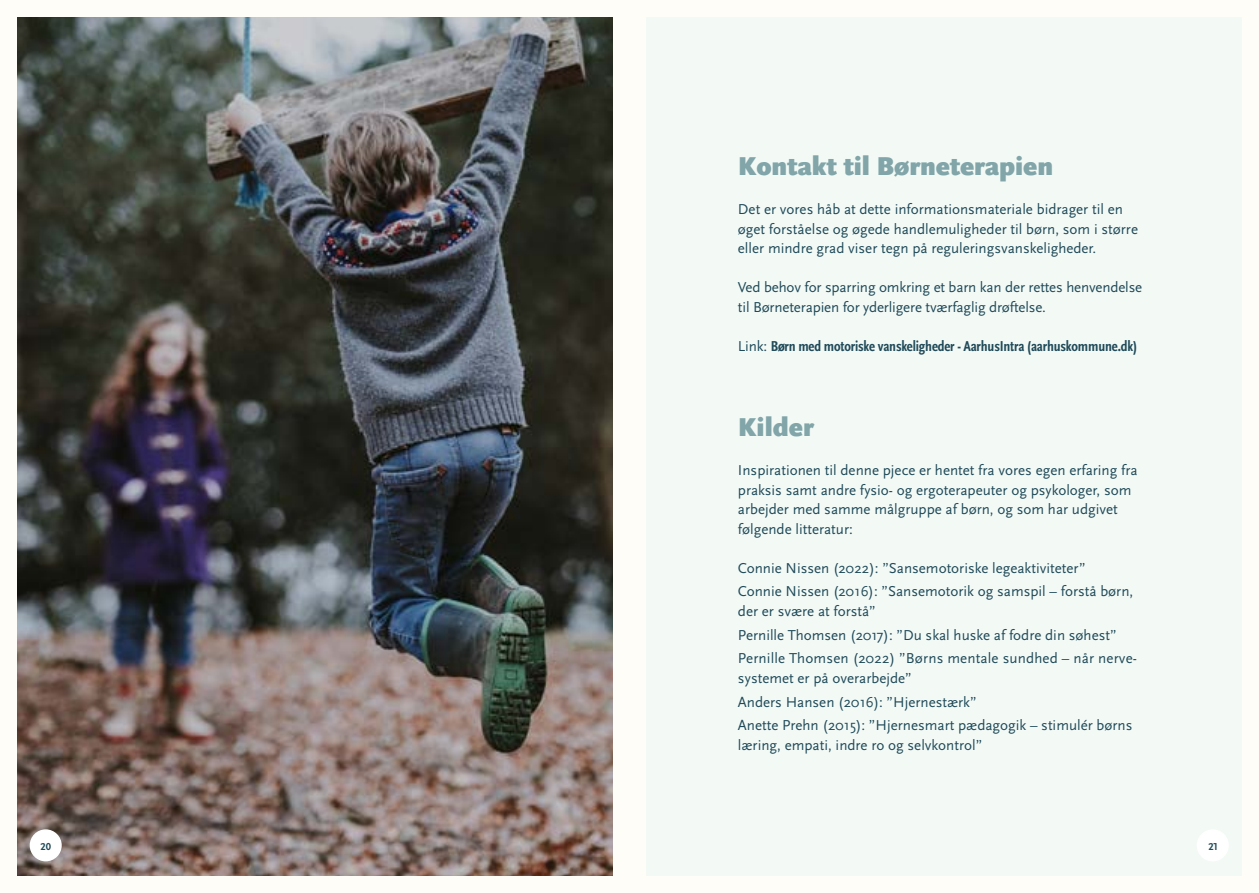
<style>
.page{position:relative;width:1259px;height:893px;background:#fffdf8}
.page>*{position:absolute;margin:0;border:0;box-sizing:border-box;transform-origin:0 0}
.t1{font:900 27px "Scala Sans OT";color:#81a5a9}
.t2{font:15px/19.5px "Scala Sans OT";color:#204a59}
.t3{font:700 condensed 15px "Scala Sans OT";letter-spacing:-.01em;color:#204a59}
.t4{font:700 10.5px "Scala Sans OT";color:#204a59}
.s1{font-weight:400;font-stretch:normal}
</style>
<div class="page">
<img style="left:17px;top:17px;width:595px;height:859px">
<div style="left:646px;top:17px;width:596px;height:859px;background:#f3faf6"></div>
<div style="left:30px;top:830px;width:31px;height:31px;background:#fff;border-radius:50%"></div>
<div style="left:30px;top:829px;width:32px;height:32px;border:1px solid #fff;border-radius:50%"></div>
<div style="left:1197px;top:830px;width:31px;height:31px;background:#fff;border-radius:50%"></div>
<div style="left:1196px;top:829px;width:32px;height:32px;border:1px solid #fff;border-radius:50%"></div>
<h1 class="t1" style="left:738px;top:151px;width:317px">Kontakt til Børneterapien</h1>
<p class="t2" style="left:738px;top:200px;width:401px">Det er vores håb at dette informationsmateriale bidrager til en øget forståelse og øgede handlemuligheder til børn, som i større eller mindre grad viser tegn på reguleringsvanskeligheder.</p>
<p class="t2" style="left:738px;top:278px;width:406px">Ved behov for sparring omkring et barn kan der rettes henvendelse til Børneterapien for yderligere tværfaglig drøftelse.</p>
<p class="t3" style="left:738px;top:337px;width:400px"><span class="s1">Link:</span> Børn med motoriske vanskeligheder - AarhusIntra (aarhuskommune.dk)</p>
<h1 class="t1" style="left:738px;top:412px;width:77px">Kilder</h1>
<p class="t2" style="left:738px;top:461px;width:401px">Inspirationen til denne pjece er hentet fra vores egen erfaring fra praksis samt andre fysio- og ergoterapeuter og psykologer, som arbejder med samme målgruppe af børn, og som har udgivet følgende litteratur:</p>
<p class="t2" style="left:738px;top:556px;width:397px;line-height:23.7px">Connie Nissen (2022): ”Sansemotoriske legeaktiviteter”<br>Connie Nissen (2016): ”Sansemotorik og samspil – forstå børn,</p>
<p class="t2" style="left:738px;top:599px;width:401px;line-height:23.7px">der er svære at forstå”<br>Pernille Thomsen (2017): ”Du skal huske af fodre din søhest”<br>Pernille Thomsen (2022) ”Børns mentale sundhed – når nerve-</p>
<p class="t2" style="left:738px;top:666px;width:396px;line-height:23.7px">systemet er på overarbejde”<br>Anders Hansen (2016): ”Hjernestærk”<br>Anette Prehn (2015): ”Hjernesmart pædagogik – stimulér børns</p>
<p class="t2" style="left:738px;top:736px;width:246px">læring, empati, indre ro og selvkontrol”</p>
<p class="t4" style="left:41px;top:840px;width:12px">20</p>
<p class="t4" style="left:1208px;top:840px;width:11px">21</p>
</div>
